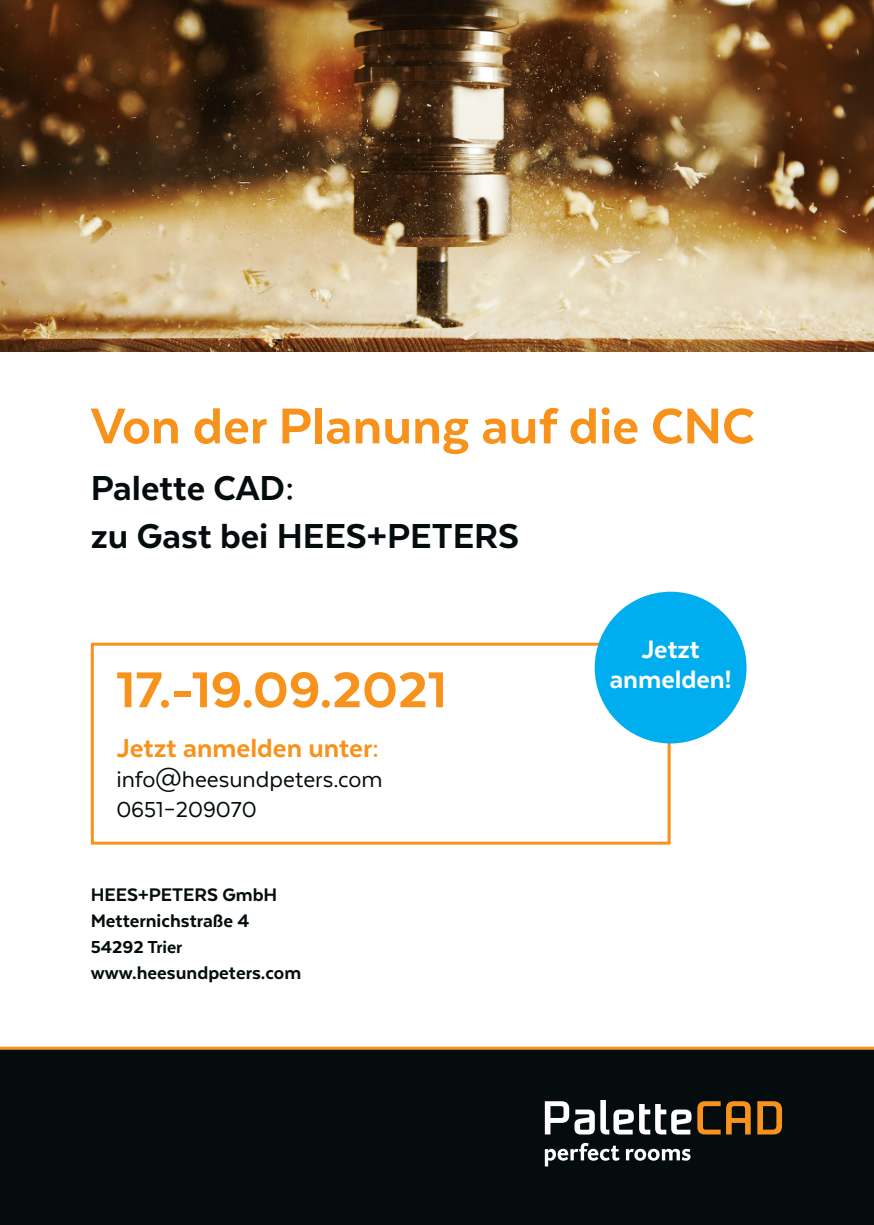
<style>
.page{position:relative;width:874px;height:1225px;background:#fff}
.page>*{position:absolute;margin:0;border:0;box-sizing:border-box;transform-origin:0 0}
.t1{font:800 58px "Texta";color:#f7931d}
.t2{font:800 40px/48px "Texta";color:#040c0e}
.t3{font:800 30px "Texta";color:#f7931d}
.t4{font:800 29px/30px "Texta";color:#fff;text-align:center}
.t5{font:26px "Texta";color:#040c0e}
.t6{font:25px "Texta";color:#040c0e}
.t7{font:800 21px/26px "Texta";color:#040c0e}
.t8{font:800 20px "Texta";color:#040c0e}
.s1{font-size:26px}
</style>
<div class="page">
<div style="left:0;top:1049px;width:873px;height:176px;background:#040c0e"></div>
<div style="left:91px;top:642px;width:579px;height:202px;border:3px solid #f7931d"></div>
<hr style="left:0;top:1046px;width:873px;height:3px;background:#f7931d">
<div style="left:594px;top:591px;width:152px;height:152px;background:#00aeef;border-radius:50%"></div>
<img style="left:0;top:0;width:873px;height:351px">
<svg style="left:544px;top:1101px;width:50px;height:33px"></svg>
<svg style="left:600px;top:1100px;width:91px;height:34px"></svg>
<svg style="left:697px;top:1101px;width:53px;height:33px"></svg>
<svg style="left:757px;top:1101px;width:24px;height:33px"></svg>
<svg style="left:544px;top:1142px;width:75px;height:24px"></svg>
<svg style="left:625px;top:1148px;width:65px;height:12px"></svg>
<h1 class="t1" style="left:91px;top:396px;width:664px">Von der Planung auf die CNC</h1>
<h2 class="t2" style="left:91px;top:464px;width:430px">Palette CAD:<br>zu Gast bei HEES+PETERS</h2>
<h1 class="t1" style="left:116px;top:660px;width:331px">17.-19.09.2021</h1>
<h3 class="t3" style="left:116px;top:732px;width:264px">Jetzt anmelden unter:</h3>
<p class="t5" style="left:116px;top:766px;width:268px">info@heesundpeters.com</p>
<p class="t6" style="left:116px;top:796px;width:142px">0651<span class="s1">–</span>209070</p>
<p class="t7" style="left:91px;top:881px;width:188px">HEES+PETERS GmbH<br>Metternichstraße 4</p>
<p class="t8" style="left:91px;top:936px;width:93px">54292 Trier</p>
<p class="t7" style="left:91px;top:959px;width:212px">www.heesundpeters.com</p>
<h3 class="t4" style="left:609px;top:634px;width:123px">Jetzt anmelden!</h3>
</div>
